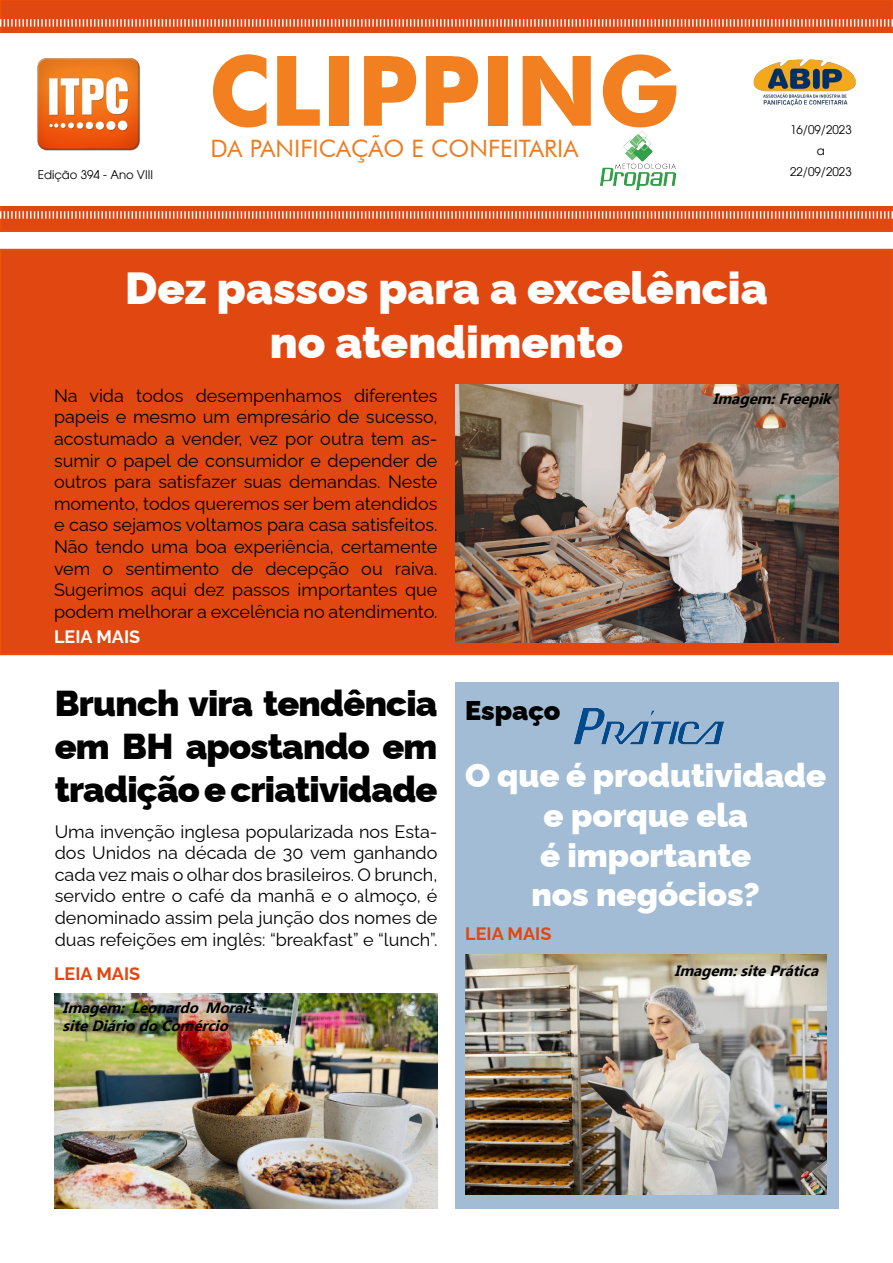
<style>
.page{position:relative;width:893px;height:1263px;background:#fff}
.page>*{position:absolute;margin:0;border:0;box-sizing:border-box;transform-origin:0 0}
.t1{font:700 97.5px "Futura BT";color:#f28020}
.t2{font:900 45px/54px "Raleway";color:#fff;text-align:center}
.t3{font:900 36px/43.2px "Raleway";letter-spacing:-.02em;color:#000;text-align:justify}
.t4{font:900 33px/39.6px "Raleway";color:#fff;text-align:center}
.t5{font:900 27px "Raleway";color:#000}
.t6{font:24px "Futura BT";color:#ec7c1f}
.t7{font:18px/21.6px "Raleway";color:#000;text-align:justify}
.t8{font:700 18px "Raleway";color:#e14711}
.t9{font:700 18px "Raleway";color:#fff}
.t10{font:italic 700 15px/18px "Ebrima";color:#000}
.t11{font:12px/21px "Atilla";color:#000;text-align:center}
</style>
<div class="page">
<div style="left:1px;top:0;width:891px;height:231px;background:#e14711"></div>
<div style="left:0;top:0;width:893px;height:232px;border:2px solid #ed4f09"></div>
<svg style="left:0;top:18px;width:893px;height:202px;background:#fae5dd"></svg>
<img style="left:29px;top:49px;width:118px;height:109px">
<img style="left:738px;top:50px;width:132px;height:66px">
<div style="left:1px;top:249px;width:891px;height:405px;background:#e14711"></div>
<div style="left:0;top:249px;width:893px;height:406px;border:2px solid #ed4f09"></div>
<img style="left:584px;top:128px;width:107px;height:69px">
<div style="left:455px;top:682px;width:384px;height:527px;background:#a1bcd4"></div>
<img style="left:574px;top:709px;width:150px;height:35px">
<img style="left:455px;top:385px;width:384px;height:257px">
<img style="left:54px;top:993px;width:383px;height:216px">
<img style="left:465px;top:954px;width:361px;height:240px">
<p class="t11" style="left:38px;top:163px;width:117px">Edição 394 - Ano VIII</p>
<h1 class="t1" style="left:208px;top:32px;width:473px">CLIPPING</h1>
<h3 class="t6" style="left:211px;top:134px;width:369px">DA PANIFICAÇÃO E CONFEITARIA</h3>
<p class="t11" style="left:790px;top:119px;width:63px">16/09/2023 a<br>22/09/2023</p>
<h2 class="t2" style="left:125px;top:256px;width:644px">Dez passos para a excelência no atendimento</h2>
<p class="t7" style="left:54px;top:383px;width:385px">Na vida todos desempenhamos diferentes papeis e mesmo um empresário de sucesso, acostumado a vender, vez por outra tem as&shy;sumir o papel de consumidor e depender de outros para satisfazer suas demandas. Neste momento, todos queremos ser bem atendidos e caso sejamos voltamos para casa satisfeitos.<br>Não tendo uma boa experiência, certamente vem o sentimento de decepção ou raiva.<br>Sugerimos aqui dez passos importantes que podem melhorar a excelência no atendimento.</p>
<p class="t9" style="left:54px;top:622px;width:88px">LEIA MAIS</p>
<p class="t10" style="left:713px;top:391px;width:126px">Imagem:Freepik</p>
<h3 class="t3" style="left:55px;top:678px;width:384px">Brunch vira tendência em BH apostando em tradição e criatividade</h3>
<p class="t7" style="left:55px;top:818px;width:384px">Uma invenção inglesa popularizada nos Esta&shy;dos Unidos na década de 30 vem ganhando cada vez mais o olhar dos brasileiros. O brunch, servido entre o café da manhã e o almoço, é denominado assim pela junção dos nomes de duas refeições em inglês: “breakfast” e “lunch”.</p>
<p class="t8" style="left:54px;top:959px;width:88px">LEIA MAIS</p>
<p class="t10" style="left:63px;top:999px;width:212px">Imagem:LeonardoMorais&shy;siteDiáriodoComércio</p>
<h3 class="t5" style="left:465px;top:689px;width:97px">Espaço</h3>
<h3 class="t4" style="left:465px;top:752px;width:362px">O que é produtividade e porque ela<br>é importante<br>nos negócios?</h3>
<p class="t8" style="left:465px;top:920px;width:88px">LEIA MAIS</p>
<p class="t10" style="left:675px;top:962px;width:151px">Imagem:sitePrática</p>
</div>
